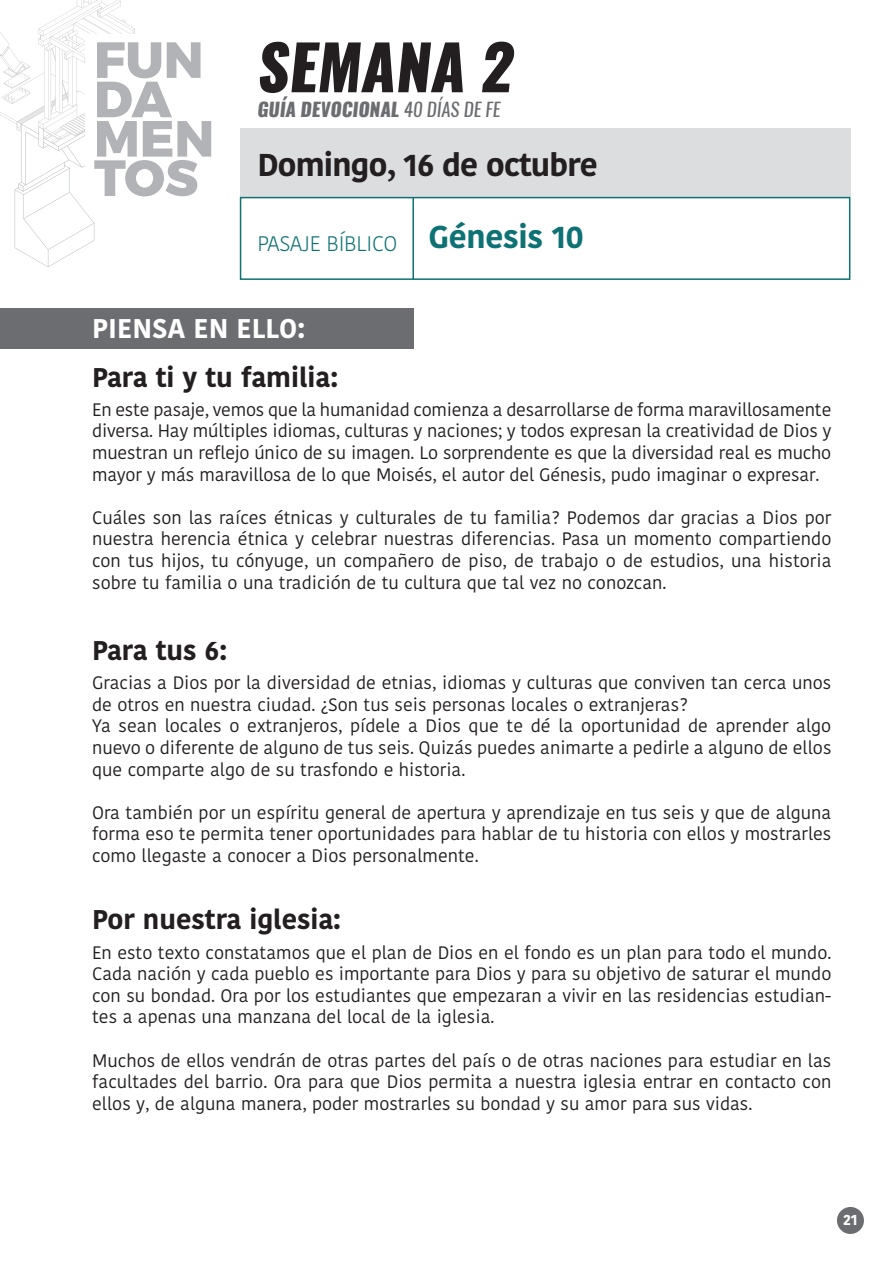
<style>
.page{position:relative;width:893px;height:1263px;background:#fff}
.page>*{position:absolute;margin:0;border:0;box-sizing:border-box;transform-origin:0 0}
.t1{font:italic 800 61.5px "Oswald";color:#231f20}
.t2{font:700 31.5px "Kohinoor Telugu";letter-spacing:-.025em;color:#231f20}
.t3{font:700 27px "Kohinoor Telugu";color:#231f20}
.t4{font:700 27px "Kohinoor Telugu";color:#fff}
.t5{font:300 21px "Kohinoor Telugu";letter-spacing:-.01em;color:#0e7274}
.t6{font:italic 800 18.9px "Oswald";color:#6c6d70}
.t7{font:18px/21.6px "Kohinoor Telugu";color:#231f20;text-align:justify}
.t8{font:700 15px "Kohinoor Telugu";color:#fff}
.s1{font-weight:400}
.s2{font-weight:700;font-size:31.5px}
</style>
<div class="page">
<div style="left:240px;top:129px;width:610px;height:68px;background:#dcdddf"></div>
<svg style="left:239px;top:196px;width:612px;height:84px"></svg>
<hr style="left:412px;top:197px;width:2px;height:83px;background:#0e7274">
<div style="left:837px;top:1207px;width:27px;height:27px;background:#6c6d70;border-radius:50%"></div>
<div style="left:0;top:308px;width:414px;height:40px;background:#6c6d70"></div>
<svg style="left:0;top:0;width:211px;height:267px"></svg>
<h1 class="t1" style="left:257px;top:24px;width:258px">SEMANA 2</h1>
<p class="t6" style="left:257px;top:96px;width:245px">GUÍA DEVOCIONAL <span class="s1">40 DÍAS DE FE</span></p>
<h2 class="t2" style="left:257px;top:147px;width:342px">Domingo, 16 de octubre</h2>
<p class="t5" style="left:257px;top:231px;width:328px">PASAJE BÍBLICO <span class="s2">Génesis 10</span></p>
<h3 class="t4" style="left:92px;top:312px;width:214px">PIENSA EN ELLO:</h3>
<h3 class="t3" style="left:92px;top:361px;width:247px">Para ti y tu familia:</h3>
<p class="t7" style="left:92px;top:399px;width:741px">En este pasaje, vemos que la humanidad comienza a desarrollarse de forma maravillosamente diversa. Hay múltiples idiomas, culturas y naciones; y todos expresan la creatividad de Dios y muestran un reflejo único de su imagen. Lo sorprendente es que la diversidad real es mucho mayor y más maravillosa de lo que Moisés, el autor del Génesis, pudo imaginar o expresar.</p>
<p class="t7" style="left:92px;top:507px;width:741px">Cuáles son las raíces étnicas y culturales de tu familia? Podemos dar gracias a Dios por nuestra herencia étnica y celebrar nuestras diferencias. Pasa un momento compartiendo con tus hijos, tu cónyuge, un compañero de piso, de trabajo o de estudios, una historia sobre tu familia o una tradición de tu cultura que tal vez no conozcan.</p>
<h3 class="t3" style="left:92px;top:635px;width:137px">Para tus 6:</h3>
<p class="t7" style="left:92px;top:672px;width:741px;text-align:left">Gracias a Dios por la diversidad de etnias, idiomas y culturas que conviven tan cerca unos de otros en nuestra ciudad. ¿Son tus seis personas locales o extranjeras?<br>Ya sean locales o extranjeros, pídele a Dios que te dé la oportunidad de aprender algo nuevo o diferente de alguno de tus seis. Quizás puedes animarte a pedirle a alguno de ellos que comparte algo de su trasfondo e historia.</p>
<p class="t7" style="left:92px;top:802px;width:741px">Ora también por un espíritu general de apertura y aprendizaje en tus seis y que de alguna forma eso te permita tener oportunidades para hablar de tu historia con ellos y mostrarles como llegaste a conocer a Dios personalmente.</p>
<h3 class="t3" style="left:92px;top:904px;width:250px">Por nuestra iglesia:</h3>
<p class="t7" style="left:92px;top:941px;width:741px">En esto texto constatamos que el plan de Dios en el fondo es un plan para todo el mundo.<br>Cada nación y cada pueblo es importante para Dios y para su objetivo de saturar el mundo con su bondad. Ora por los estudiantes que empezaran a vivir en las residencias estudian&shy;tes a apenas una manzana del local de la iglesia.</p>
<p class="t7" style="left:92px;top:1049px;width:741px">Muchos de ellos vendrán de otras partes del país o de otras naciones para estudiar en las facultades del barrio. Ora para que Dios permita a nuestra iglesia entrar en contacto con ellos y, de alguna manera, poder mostrarles su bondad y su amor para sus vidas.</p>
<p class="t8" style="left:843px;top:1211px;width:16px">21</p>
</div>
